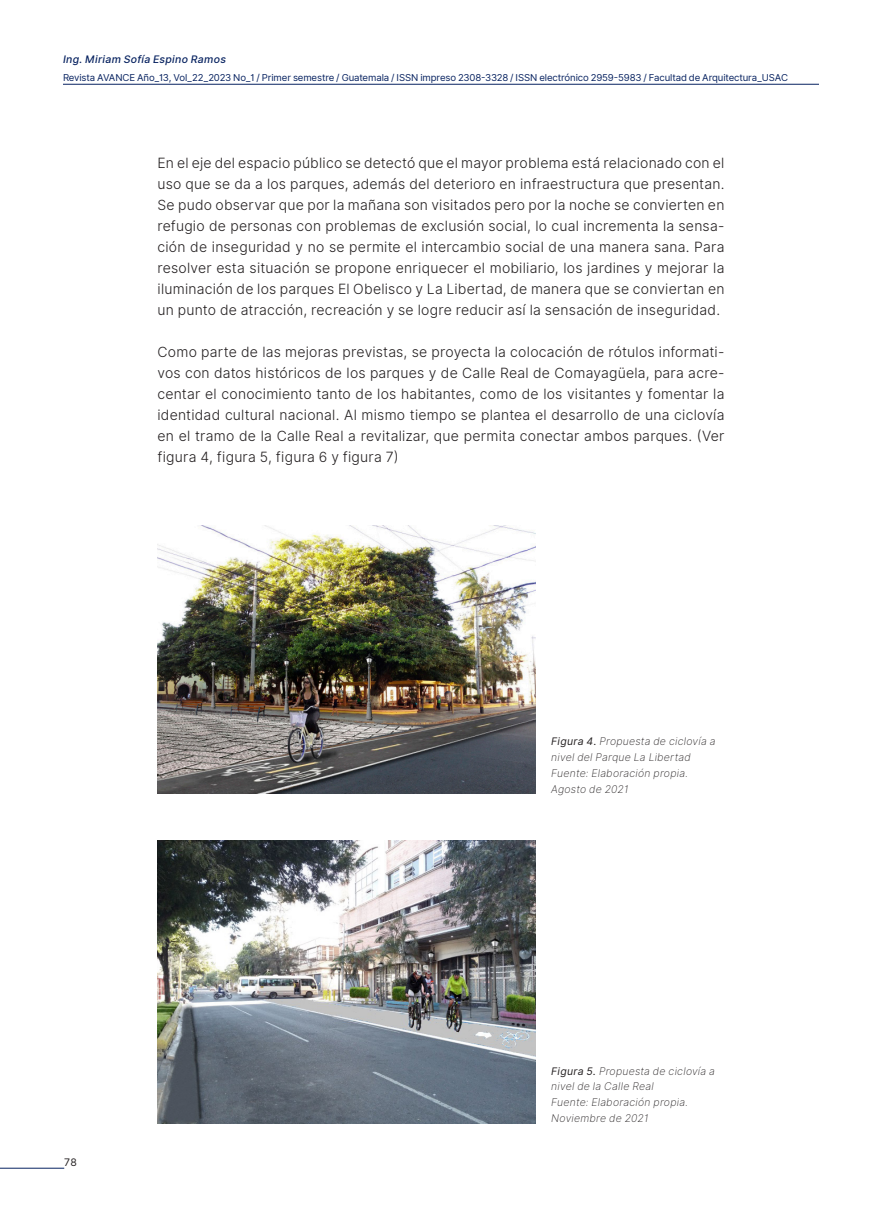
<style>
.page{position:relative;width:882px;height:1229px;background:#fff}
.page>*{position:absolute;margin:0;border:0;box-sizing:border-box;transform-origin:0 0}
.Titulos_de_Contenido{font:14px/21px "Inter Light BETA";letter-spacing:.015em;color:#231f20;text-align:justify}
.Pie_de_foto{font:10.5px/15.8px "Inter Extra Light Italic BETA";letter-spacing:.02em;color:#231f20}
.Encabezado_pag__auto{font:italic 500 10.5px "Inter";letter-spacing:.03em;color:#072260}
.t1{font:10.5px "Inter";color:#231f20}
.t2{font:9.62px "Inter";letter-spacing:-.015em;color:#072260}
.s1{font-family:"Inter";font-style:italic}
</style>
<div class="page">
<hr style="left:63px;top:84px;width:756px;height:1px;background:#072260">
<hr style="left:0;top:1167px;width:64px;height:1px;background:#072260">
<img style="left:158px;top:525px;width:378px;height:268px">
<img style="left:158px;top:840px;width:378px;height:284px">
<p class="Encabezado_pag__auto" style="left:63px;top:51px;width:165px">Ing. Miriam Sofía Espino Ramos</p>
<p class="t2" style="left:63px;top:70px;width:727px">Revista AVANCE Año_13, Vol_22_2023 No_1 / Primer semestre / Guatemala / ISSN impreso 2308-3328 / ISSN electrónico 2959-5983 / Facultad de Arquitectura_USAC</p>
<p class="Titulos_de_Contenido" style="left:158px;top:153px;width:569px">En el eje del espacio público se detectó que el mayor problema está relacionado con el uso que se da a los parques, además del deterioro en infraestructura que presentan.<br>Se pudo observar que por la mañana son visitados pero por la noche se convierten en refugio de personas con problemas de exclusión social, lo cual incrementa la sensa&shy;ción de inseguridad y no se permite el intercambio social de una manera sana. Para resolver esta situación se propone enriquecer el mobiliario, los jardines y mejorar la iluminación de los parques El Obelisco y La Libertad, de manera que se conviertan en un punto de atracción, recreación y se logre reducir así la sensación de inseguridad.</p>
<p class="Titulos_de_Contenido" style="left:158px;top:342px;width:568px">Como parte de las mejoras previstas, se proyecta la colocación de rótulos informati&shy;vos con datos históricos de los parques y de Calle Real de Comayagüela, para acre&shy;centar el conocimiento tanto de los habitantes, como de los visitantes y fomentar la identidad cultural nacional. Al mismo tiempo se plantea el desarrollo de una ciclovía en el tramo de la Calle Real a revitalizar, que permita conectar ambos parques. (Ver figura 4, figura 5, figura 6 y figura 7)</p>
<p class="Pie_de_foto" style="left:551px;top:734px;width:166px"><span class="s1">Figura 4.</span> Propuesta de ciclovía a nivel del Parque La Libertad</p>
<p class="Pie_de_foto" style="left:551px;top:765px;width:138px">Fuente: Elaboración propia.<br>Agosto de 2021</p>
<p class="t1" style="left:64px;top:1154px;width:14px">78</p>
<p class="Pie_de_foto" style="left:551px;top:1063px;width:165px"><span class="s1">Figura 5.</span> Propuesta de ciclovía a nivel de la Calle Real</p>
<p class="Pie_de_foto" style="left:551px;top:1094px;width:138px">Fuente: Elaboración propia.<br>Noviembre de 2021</p>
</div>
